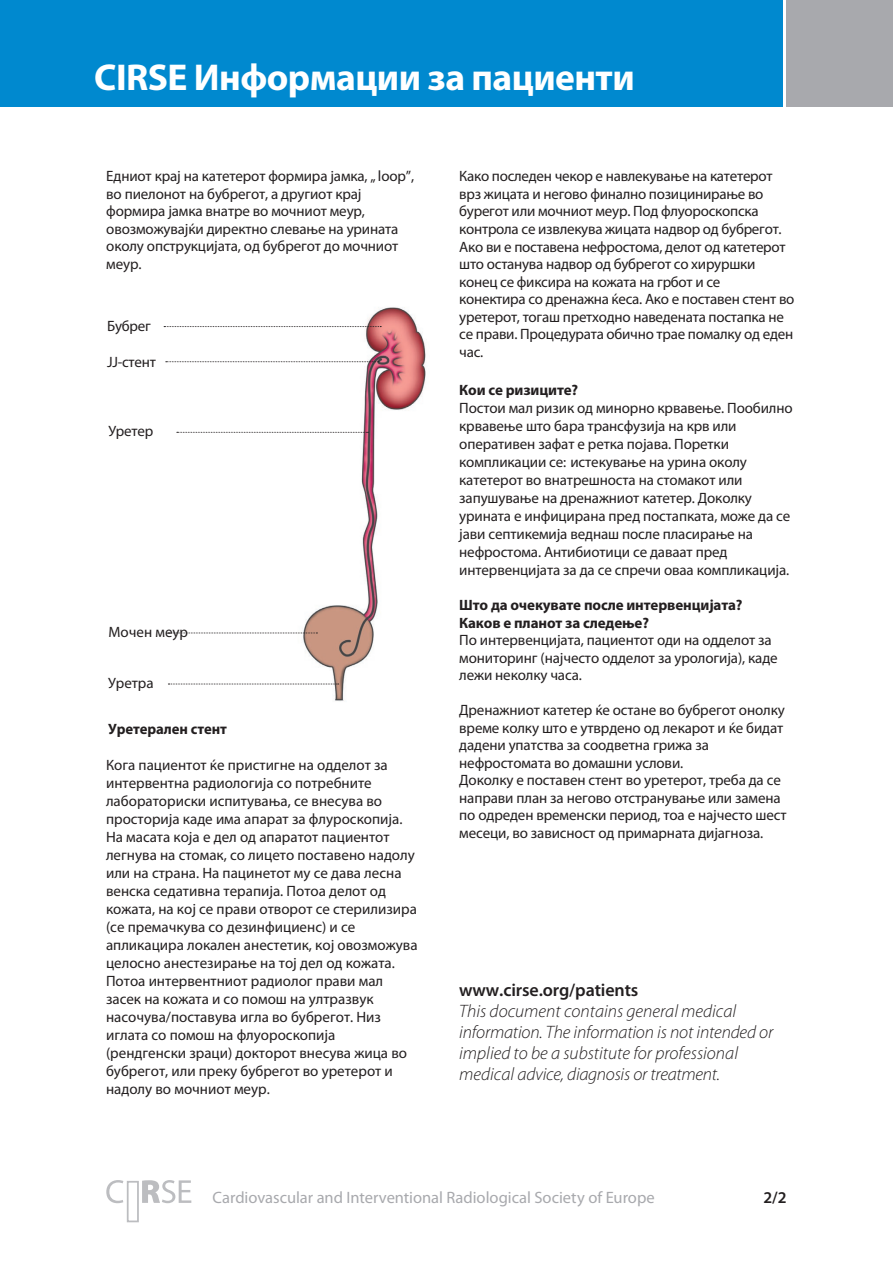
<style>
.page{position:relative;width:893px;height:1263px;background:#fff}
.page>*{position:absolute;margin:0;border:0;box-sizing:border-box;transform-origin:0 0}
.t1{font:700 37.5px "Myriad Pro";letter-spacing:-.015em;color:#fff}
.t2{font:italic 300 18px/21px "Myriad Pro";color:#231f20}
.t3{font:600 18px "Myriad Pro";letter-spacing:-.005em;color:#231f20}
.t4{font:16.5px "Myriad Pro";letter-spacing:-.005em;color:#a8a9ad}
.t5{font:600 16.5px "Myriad Pro";color:#231f20}
.t6{font:15px/18px "Myriad Pro";letter-spacing:-.01em;color:#231f20}
.t7{font:700 15px/17.5px "Myriad Pro";letter-spacing:-.01em;color:#231f20}
</style>
<div class="page">
<div style="left:0;top:0;width:782px;height:106px;background:#0089cf"></div>
<div style="left:787px;top:0;width:106px;height:106px;background:#a8a9ad"></div>
<img style="left:251px;top:307px;width:175px;height:394px">
<svg style="left:164px;top:326px;width:217px;height:1px"></svg>
<svg style="left:177px;top:432px;width:191px;height:1px"></svg>
<svg style="left:166px;top:361px;width:213px;height:1px"></svg>
<svg style="left:168px;top:633px;width:149px;height:1px"></svg>
<svg style="left:168px;top:684px;width:171px;height:1px"></svg>
<svg style="left:106px;top:1180px;width:85px;height:23px"></svg>
<div style="left:127px;top:1181px;width:12px;height:41px;background:#fff;border:2px solid #bcbdc0"></div>
<h1 class="t1" style="left:94px;top:53px;width:542px">CIRSE Информации за пациенти</h1>
<p class="t6" style="left:106px;top:167px;width:309px;line-height:17.5px">Едниот крај на катетерот формира јамка, „loop”, во пиелонот на бубрегот, а другиот крај формира јамка внатре во мочниот меур, овозможувајќи директно слевање на урината околу опструкцијата, од бубрегoт до мочниот меур.</p>
<p class="t6" style="left:107px;top:316px;width:45px">Бубрег</p>
<p class="t6" style="left:107px;top:353px;width:50px">ЈЈ-стент</p>
<p class="t6" style="left:108px;top:422px;width:46px">Уретер</p>
<p class="t6" style="left:108px;top:622px;width:81px">Мочен меур</p>
<p class="t6" style="left:108px;top:673px;width:47px">Уретра</p>
<p class="t7" style="left:108px;top:719px;width:120px">Уретерален стент</p>
<p class="t6" style="left:106px;top:756px;width:313px">Кога пациентот ќе пристигне на одделот за интервентна радиологија со потребните лабораториски испитувања, се внесува во просторија каде има апарат за флуроскопија.<br>На масата која е дел од апаратот пациентот легнува на стомак, со лицето поставено надолу или на страна. На пацинетот му се дава лесна венска седативна терапија. Потоа делот од кожата, на кој се прави отворот се стерилизира (се премачкува со дезинфициенс) и се апликацира локален анестетик, кој овозможува целосно анестезирање на тој дел од кожата.<br>Потоа интервентниот радиолог прави мал засек на кожата и со помош на ултразвук насочува/поставува игла во бубрегот. Низ иглата со помош на флуороскопија (рендгенски зраци) докторот внесува жица во бубрегот, или преку бубрегот во уретерот и надолу во мочниот меур.</p>
<p class="t6" style="left:459px;top:167px;width:337px;line-height:17.5px">Како последен чекор е навлекување на катетерот врз жицата и негово финално позицинирање во бурегот или мочниот меур. Под флуороскопска контрола се извлекува жицата надвор од бубрегот.<br>Ако ви е поставена нефростома, делот од катетeрот што останува надвор од бубрегот со хируршки конец се фиксира на кожата на грбот и се<br>конектира со дренажна ќеса. Ако е поставен стент во уретерот, тогаш претходно наведената постапка не се прави. Процедурата обично трае помалку од еден час.</p>
<p class="t7" style="left:459px;top:381px;width:121px">Кои се ризиците?</p>
<p class="t6" style="left:459px;top:399px;width:335px">Постои мал ризик од минорно крвавење. Пообилно крвавење што бара трансфузија на крв или оперативен зафат е ретка појава. Поретки компликации се: истекување на урина околу катетерот во внатрешноста на стомакот или запушување на дренажниот катетер. Доколку урината е инфицирана пред постапката, може да се јави септикемија веднаш после пласирање на нефростома. Антибиотици се даваат пред интервенцијата за да се спречи оваа компликација.</p>
<p class="t7" style="left:459px;top:596px;width:285px">Што да очекувате после интервенцијата?<br>Каков е планот за следење?</p>
<p class="t6" style="left:459px;top:631px;width:320px;line-height:17.5px">По интервенцијата, пациентот оди на одделот за мониторинг (најчесто одделот за урологија), каде лежи неколку часа.</p>
<p class="t6" style="left:459px;top:701px;width:329px;line-height:17.5px">Дренажниот катетер ќе остане во бубрегот онолку време колку што е утврдено од лекарот и ќе бидат дадени упатства за соодветна грижа за нефростомата во домашни услови.<br>Доколку е поставен стент во уретерот, треба да се направи план за негово отстранување или зaмена по одреден временски период, тоа е најчесто шест месеци, во зависност од примарната дијагноза.</p>
<p class="t3" style="left:459px;top:980px;width:181px">www.cirse.org/patients</p>
<p class="t2" style="left:459px;top:1001px;width:316px">This document contains general medical information. The information is not intended or implied to be a substitute for professional medical advice, diagnosis or treatment.</p>
<p class="t4" style="left:213px;top:1188px;width:444px">Cardiovascular and Interventional Radiological Society of Europe</p>
<p class="t5" style="left:763px;top:1188px;width:25px">2/2</p>
</div>
